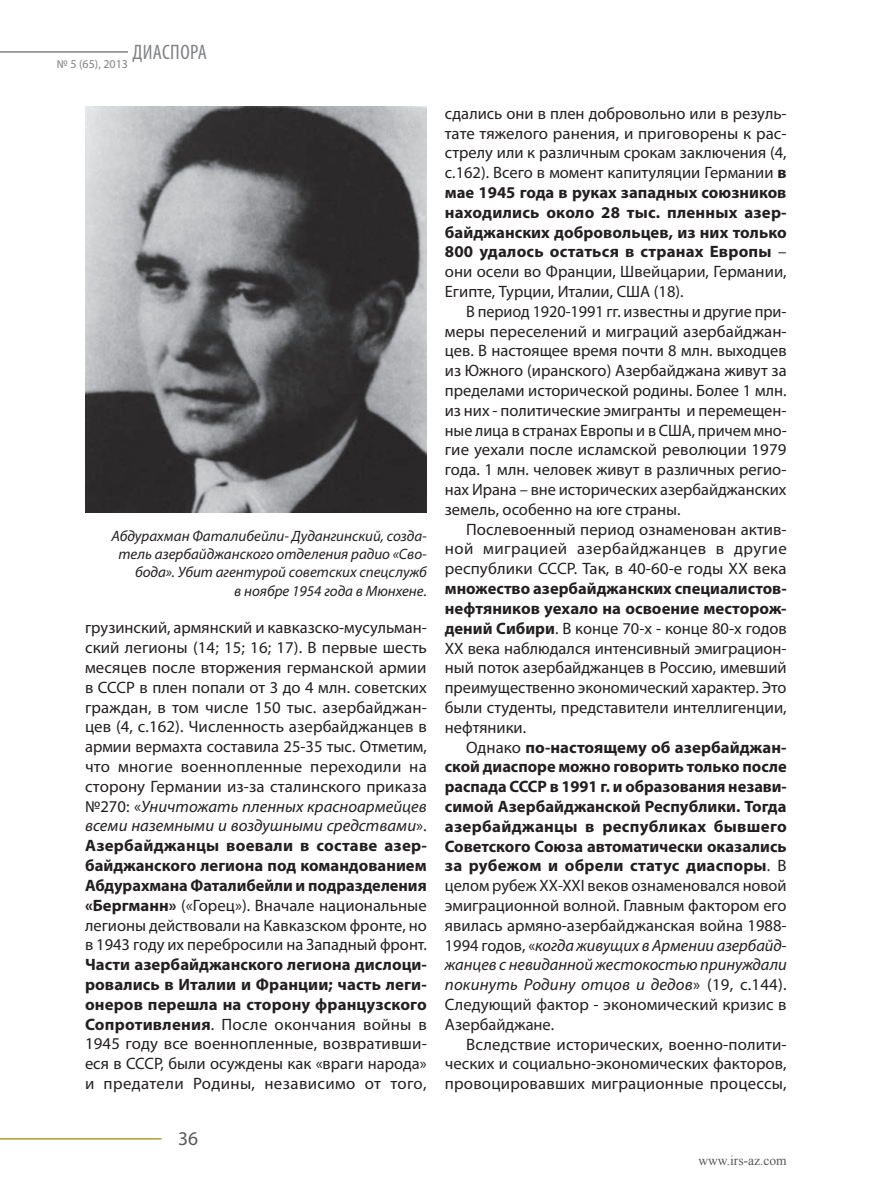
<style>
.page{position:relative;width:893px;height:1191px;background:#fff}
.page>*{position:absolute;margin:0;border:0;box-sizing:border-box;transform-origin:0 0}
.t1{font:19.5px "Myriad Pro";color:#57585a}
.t2{font:16.5px/19.8px "Myriad Pro";color:#231f20;text-align:justify}
.t3{font:700 16.5px/19.8px "Myriad Pro";color:#231f20}
.t4{font:italic 15px/18px "Myriad Pro";color:#231f20;text-align:right}
.t5{font:13.5px "Times New Roman";color:#57585a}
.t6{font:12px "Myriad Pro";color:#808285}
.s1{font-style:italic}
.s2{font-weight:700}
.s3{font-weight:400}
.s4{font-weight:400;font-style:italic}
</style>
<div class="page">
<hr style="left:0;top:51px;width:128px;height:2px;background:#808285">
<hr style="left:0;top:1138px;width:162px;height:1px;background:#af9a35">
<img style="left:85px;top:106px;width:342px;height:406px">
<p class="t6" style="left:57px;top:56px;width:151px">№ 5 (65), 2013 <sup>ДИАСПОРА</sup></p>
<p class="t4" style="left:111px;top:527px;width:317px">Абдурахман Фаталибейли- Дудангинский, созда&shy;тель азербайджанского отделения радио «Сво&shy;бода». Убит агентурой советских спецслужб<br>в ноябре 1954 года в Мюнхене.</p>
<p class="t2" style="left:85px;top:617px;width:343px">грузинский, армянский и кавказско-мусульман&shy;ский легионы (14; 15; 16; 17). В первые шесть месяцев после вторжения германской армии в СССР в плен попали от 3 до 4 млн. советских граждан, в том числе 150 тыс. азербайджан&shy;цев (4, с.162). Численность азербайджанцев в армии вермахта составила 25-35 тыс. Отметим, что многие военнопленные переходили на сторону Германии из-за сталинского приказа №270: «<span class="s1">Уничтожать пленных красноармейцев всеми наземными и воздушными средствами</span>».<br><span class="s2">Азербайджанцы воевали в составе азер&shy;байджанского легиона под командованием Абдурахмана Фаталибейли и подразделения «Бергманн»</span> («Горец»). Вначале национальные легионы действовали на Кавказском фронте, но в 1943 году их перебросили на Западный фронт.</p>
<p class="t2" style="left:85px;top:954px;width:343px"><span class="s2">Части азербайджанского легиона дислоци&shy;ровались в Италии и Франции; часть леги&shy;онеров перешла на сторону французского Сопротивления</span>. После окончания войны в 1945 году все военнопленные, возвративши&shy;еся в СССР, были осуждены как «враги народа» и предатели Родины, независимо от того,</p>
<p class="t1" style="left:178px;top:1126px;width:22px">36</p>
<p class="t2" style="left:445px;top:103px;width:343px">сдались они в плен добровольно или в резуль&shy;тате тяжелого ранения, и приговорены к рас&shy;стрелу или к различным срокам заключения (4, с.162). Всего в момент капитуляции Германии <span class="s2">в мае 1945 года в руках западных союзников находились около 28 тыс. пленных азер&shy;байджанских добровольцев, из них только 800 удалось остаться в странах Европы</span> – они осели во Франции, Швейцарии, Германии, Египте, Турции, Италии, США (18).</p>
<p class="t2" style="left:445px;top:301px;width:343px;text-indent:21px">В период 1920-1991 гг. известны и другие при&shy;меры переселений и миграций азербайджан&shy;цев. В настоящее время почти 8 млн. выходцев из Южного (иранского) Азербайджана живут за пределами исторической родины. Более 1 млн. из них - политические эмигранты и перемещен&shy;ные лица в странах Европы и в США, причем мно&shy;гие уехали после исламской революции 1979 года. 1 млн. человек живут в различных регио&shy;нах Ирана – вне исторических азербайджанских земель, особенно на юге страны.</p>
<p class="t2" style="left:445px;top:519px;width:343px;text-indent:21px">Послевоенный период ознаменован актив&shy;ной миграцией азербайджанцев в другие республики СССР. Так, в 40-60-е годы ХХ века</p>
<p class="t2" style="left:445px;top:578px;width:343px"><span class="s2">множество азербайджанских специалистов&shy;нефтяников уехало на освоение месторож&shy;дений Сибири</span>. В конце 70-х - конце 80-х годов ХХ века наблюдался интенсивный эмиграцион&shy;ный поток азербайджанцев в Россию, имевший преимущественно экономический характер. Это были студенты, представители интеллигенции, нефтяники.</p>
<p class="t3" style="left:445px;top:736px;width:343px;text-indent:21px"><span class="s3">Однако</span> по-настоящему об азербайджан&shy;ской диаспоре можно говорить только после распада СССР в 1991 г. и образования незави&shy;симой Азербайджанской Республики. Тогда азербайджанцы в республиках бывшего Советского Союза автоматически оказались за рубежом и обрели статус диаспоры<span class="s3">. В целом рубеж ХХ-XXI веков ознаменовался новой эмиграционной волной. Главным фактором его явилась армяно-азербайджанская война 1988- 1994 годов, «</span><span class="s4">когда живущих в Армении азербайд&shy;жанцев с невиданной жестокостью принуждали покинуть Родину отцов и дедов</span><span class="s3">» (19, с.144).<br>Следующий фактор - экономический кризис в Азербайджане.</span></p>
<p class="t2" style="left:445px;top:1034px;width:343px;text-indent:21px">Вследствие исторических, военно-полити&shy;ческих и социально-экономических факторов, провоцировавших миграционные процессы,</p>
<p class="t5" style="left:698px;top:1151px;width:90px">www.irs-az.com</p>
</div>
